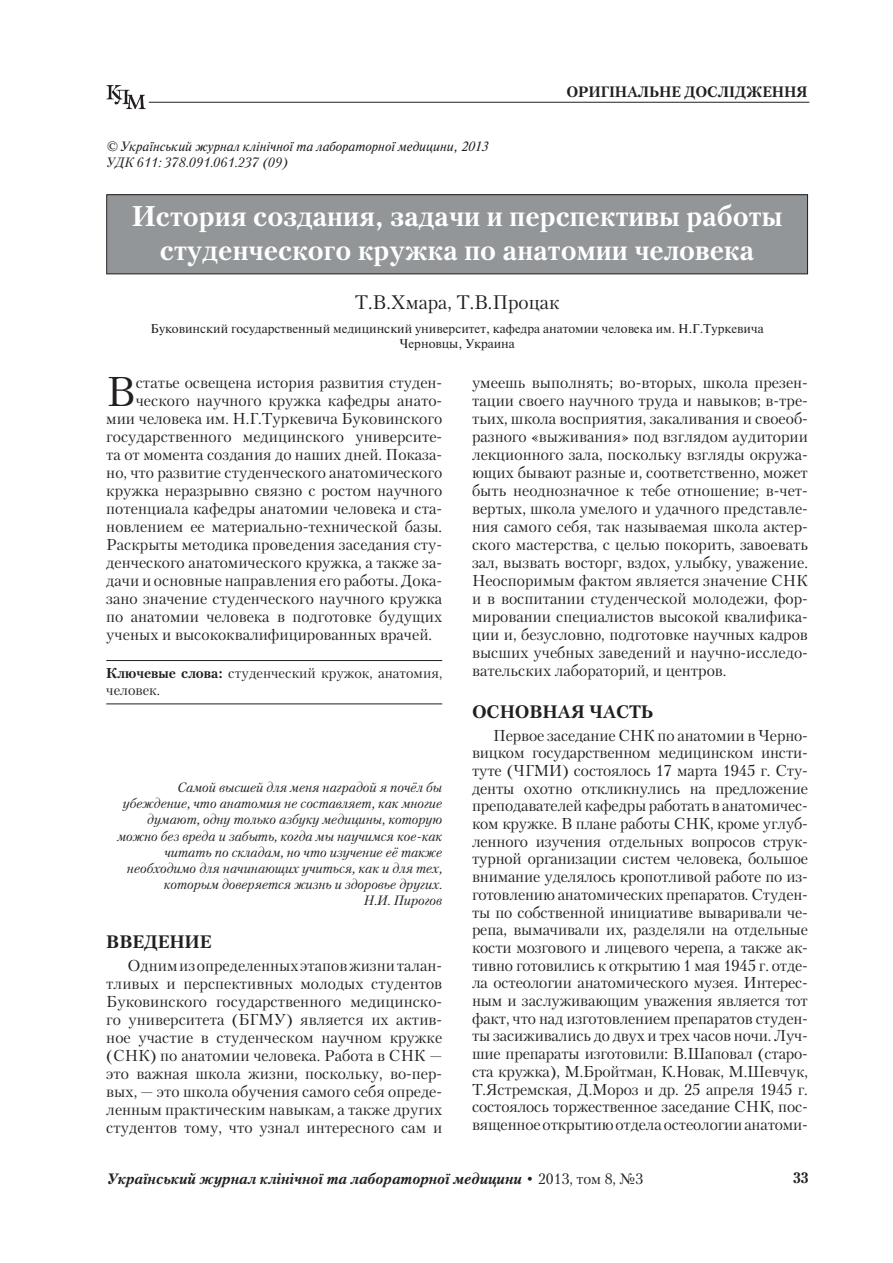
<style>
.page{position:relative;width:893px;height:1263px;background:#fff}
.page>*{position:absolute;margin:0;border:0;box-sizing:border-box;transform-origin:0 0}
.t1{font:41.4px "Petersburg C";color:#231f20}
.t2{font:700 28.5px/33.8px "Petersburg C";color:#fff;text-align:center}
.t3{font:19.5px "Petersburg C";color:#231f20}
.t4{font:700 18px "Petersburg C";color:#231f20}
.t5{font:15.75px/18px "Petersburg C";color:#231f20;text-align:justify}
.t6{font:italic 700 15px "Petersburg C";color:#231f20}
.t7{font:700 15px "Petersburg C";color:#231f20}
.t8{font:14.25px/17.1px "Petersburg C";color:#231f20}
.t9{font:italic 13.5px/16.2px "Petersburg C";color:#231f20;text-align:right}
.t10{font:italic 13.5px "Newton C";color:#231f20}
.t11{font:12.75px/15.3px "Newton C";color:#231f20;text-align:center}
.s1{font-weight:700}
.s2{font-weight:400;font-style:normal}
</style>
<div class="page">
<svg style="left:106px;top:85px;width:40px;height:24px"></svg>
<hr style="left:149px;top:102px;width:660px;height:1px;background:#231f20">
<div style="left:107px;top:195px;width:700px;height:79px;background:#939698"></div>
<div style="left:106px;top:194px;width:702px;height:80px;border:1px solid #231f20"></div>
<hr style="left:106px;top:660px;width:336px;height:1px;background:#231f20">
<hr style="left:106px;top:703px;width:336px;height:1px;background:#231f20">
<p class="t7" style="left:566px;top:83px;width:243px">ОРИГIНАЛЬНЕ ДОСЛIДЖЕННЯ</p>
<p class="t10" style="left:106px;top:139px;width:383px">© Український журнал клiнiчної та лабораторної медицини, 2013</p>
<p class="t9" style="left:106px;top:154px;width:183px">УДК 611: 378.091.061.237 (09)</p>
<h2 class="t2" style="left:132px;top:200px;width:652px">История создания, задачи и перспективы работы студенческого кружка по анатомии человека</h2>
<p class="t3" style="left:355px;top:291px;width:206px">Т.В.Хмара, Т.В.Процак</p>
<p class="t11" style="left:151px;top:321px;width:615px">Буковинский государственный медицинский университет, кафедра анатомии человека им. Н.Г.Туркевича<br>Черновцы, Украина</p>
<h1 class="t1" style="left:106px;top:366px;width:31px">В</h1>
<p class="t5" style="left:136px;top:373px;width:308px">статье освещена история развития студен-</p>
<p class="t5" style="left:472px;top:373px;width:337px">умеешь выполнять; во-вторых, школа презен&shy;тации своего научного труда и навыков; в-тре&shy;тьих, школа восприятия, закаливания и своеоб&shy;разного «выживания» под взглядом аудитории лекционного зала, поскольку взгляды окружа&shy;ющих бывают разные и, соответственно, может быть неоднозначное к тебе отношение; в-чет&shy;вертых, школа умелого и удачного представле&shy;ния cамого себя, так называемая школа актер&shy;ского мастерства, с целью покорить, завоевать зал, вызвать восторг, вздох, улыбку, уважение.<br>Неоспоримым фактом является значение СНК и в воспитании студенческой молодежи, фор&shy;мировании специалистов высокой квалифика&shy;ции и, безусловно, подготовке научных кадров высших учебных заведений и научно-исследо&shy;вательских лабораторий, и центров.</p>
<p class="t4" style="left:472px;top:702px;width:30px">Основная</p>
<p class="t4" style="left:589px;top:702px;width:14px">часть</p>
<p class="t5" style="left:472px;top:726px;width:337px;text-indent:21px">Первое заседание СНК по анатомии в Черно&shy;вицком государственном медицинском инсти&shy;туте (ЧГМИ) состоялось 17 марта 1945 г. Сту&shy;денты охотно откликнулись на предложение преподавателей кафедры работать в анатомичес&shy;ком кружке. В плане работы СНК, кроме углуб&shy;ленного изучения отдельных вопросов струк&shy;турной организации систем человека, большое внимание уделялось кропотливой работе по из&shy;готовлению анатомических препаратов. Студен&shy;ты по собственной инициативе вываривали че&shy;репа, вымачивали их, разделяли на отдельные кости мозгового и лицевого черепа, а также ак&shy;тивно готовились к открытию 1 мая 1945 г. отде&shy;ла остеологии анатомического музея. Интерес&shy;ным и заслуживающим уважения является тот факт, что над изготовлением препаратов студен&shy;ты засиживались до двух и трех часов ночи. Луч&shy;шие препараты изготовили: В.Шаповал (старо&shy;ста кружка), М.Бройтман, К.Новак, М.Шевчук, Т.Ястремская, Д.Мороз и др. 25 апреля 1945 г. состоялось торжественное заседание СНК, пос&shy;вященное открытию отдела остеологии анатоми-</p>
<p class="t5" style="left:136px;top:391px;width:308px">ческого научного кружка кафедры анато-</p>
<p class="t5" style="left:106px;top:409px;width:337px">мии человека им. Н.Г.Туркевича Буковинского</p>
<p class="t5" style="left:106px;top:427px;width:337px">государственного медицинского университе-</p>
<p class="t5" style="left:106px;top:445px;width:337px">та от момента создания до наших дней. Показа-</p>
<p class="t5" style="left:106px;top:463px;width:337px">но, что развитие студенческого анатомического</p>
<p class="t5" style="left:106px;top:481px;width:337px">кружка неразрывно связно с ростом научного</p>
<p class="t5" style="left:106px;top:499px;width:337px">потенциала кафедры анатомии человека и ста-</p>
<p class="t5" style="left:106px;top:517px;width:337px">новлением ее материально-технической базы.</p>
<p class="t5" style="left:106px;top:535px;width:337px">Раскрыты методика проведения заседания сту-</p>
<p class="t5" style="left:106px;top:553px;width:337px">денческого анатомического кружка, а также за-</p>
<p class="t5" style="left:106px;top:571px;width:337px">дачи и основные направления его работы. Дока-</p>
<p class="t5" style="left:106px;top:589px;width:337px">зано значение студенческого научного кружка</p>
<p class="t5" style="left:106px;top:607px;width:337px">по анатомии человека в подготовке будущих</p>
<p class="t5" style="left:106px;top:625px;width:327px">ученых и высококвалифицированных врачей.</p>
<p class="t8" style="left:106px;top:664px;width:337px"><span class="s1">Ключевые слова:</span> студенческий кружок, анатомия, человек.</p>
<p class="t9" style="left:117px;top:779px;width:326px">Самой высшей для меня наградой я почёл бы убеждение, что анатомия не составляет, как многие думают, одну только азбуку медицины, которую можно без вреда и забыть, когда мы научимся кое-как читать по складам, но что изучение её также необходимо для начинающих учиться, как и для тех, которым доверяется жизнь и здоровье других.<br>Н.И. Пирогов</p>
<p class="t4" style="left:106px;top:932px;width:28px">Введение</p>
<p class="t5" style="left:106px;top:956px;width:337px;text-indent:21px">Одним из определенных этапов жизни талан&shy;тливых и перспективных молодых студентов Буковинского государственного медицинско&shy;го университета (БГМУ) является их актив&shy;ное участие в студенческом научном кружке (СНК) по анатомии человека. Работа в СНК — это важная школа жизни, поскольку, во-пер&shy;вых, — это школа обучения самого себя опреде&shy;ленным практическим навыкам, а также других студентов тому, что узнал интересного сам и</p>
<p class="t6" style="left:106px;top:1170px;width:538px">Український журнал клiнiчної та лабораторної медицини <span class="s2">• 2013, том 8, №3</span></p>
<p class="t7" style="left:793px;top:1169px;width:17px">33</p>
</div>
